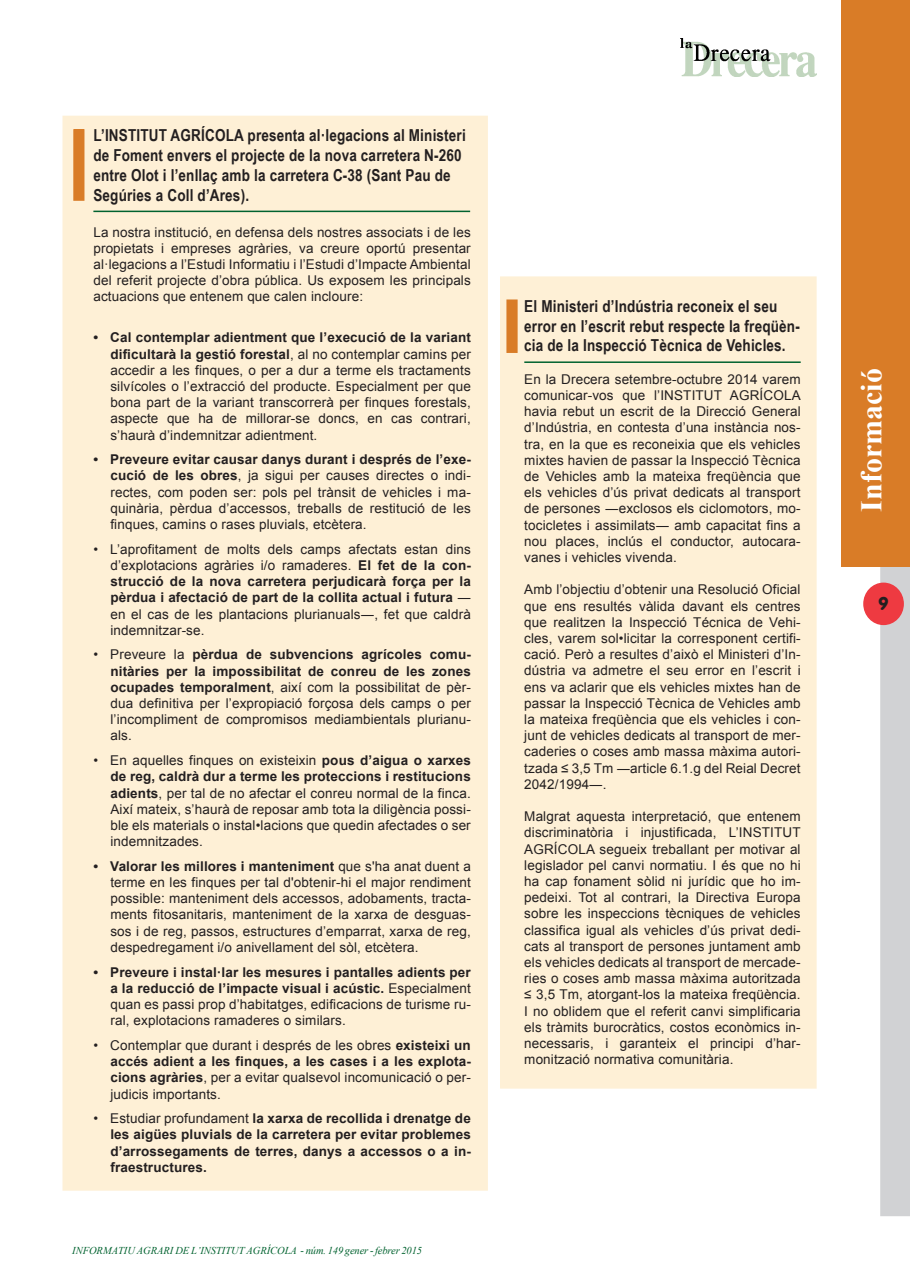
<style>
.page{position:relative;width:910px;height:1280px;background:#fff}
.page>*{position:absolute;margin:0;border:0;box-sizing:border-box;transform-origin:0 0}
.t1{font:700 30px "Times New Roman";color:#fff}
.t2{font:18px "VAG Rounded BT";color:#231f20}
.t3{font:700 16.5px/19.8px "Arial Narrow";letter-spacing:.01em;color:#231f20}
.t4{font:13.5px/16.2px "Arial";letter-spacing:.01em;color:#231f20;text-align:justify}
.t5{font:700 13.5px/16.2px "Arial";letter-spacing:.01em;color:#231f20;text-align:justify}
.t6{font:italic 10.5px "Times New Roman";letter-spacing:-.005em;color:#00622f}
.s1{font-weight:700}
.s2{font-weight:400}
</style>
<div class="page">
<div style="left:882px;top:1px;width:26px;height:1214px;background:#d1d2d4"></div>
<div style="left:880px;top:0;width:30px;height:1216px;border:3px solid #d1d2d4"></div>
<div style="left:864px;top:583px;width:39px;height:41px;background:#ee3a41;border-radius:50%"></div>
<div style="left:863px;top:583px;width:41px;height:42px;border:2px solid #ee3a41;border-radius:50%"></div>
<img style="left:680px;top:38px;width:136px;height:39px">
<div style="left:841px;top:0;width:69px;height:566px;background:#d97c27"></div>
<div style="left:63px;top:116px;width:424px;height:1074px;background:#fef0d6"></div>
<div style="left:501px;top:277px;width:315px;height:811px;background:#fef0d6"></div>
<div style="left:500px;top:276px;width:317px;height:813px;border:2px solid #fef0d6"></div>
<hr style="left:93px;top:211px;width:377px;height:1px;background:#00622f">
<hr style="left:524px;top:361px;width:277px;height:2px;background:#00622f">
<div style="left:74px;top:130px;width:10px;height:70px;background:#d97c27"></div>
<div style="left:73px;top:129px;width:11px;height:72px;border:2px solid #d97c27"></div>
<div style="left:507px;top:300px;width:10px;height:52px;background:#d97c27"></div>
<div style="left:506px;top:299px;width:12px;height:54px;border:2px solid #d97c27"></div>
<p class="t3" style="left:93px;top:125px;width:374px">L’INSTITUT AGRÍCOLA presenta al·legacions al Ministeri de Foment envers el projecte de la nova carretera N-260 entre Olot i l’enllaç amb la carretera C-38 (Sant Pau de Segúries a Coll d’Ares).</p>
<p class="t4" style="left:93px;top:224px;width:379px">La nostra institució, en defensa dels nostres associats i de les propietats i empreses agràries, va creure oportú presentar al·legacions a l’Estudi Informatiu i l’Estudi d’Impacte Ambiental del referit projecte d’obra pública. Us exposem les principals actuacions que entenem que calen incloure:</p>
<p class="t4" style="left:110px;top:330px;width:362px;text-indent:-17px"><span class="s1">• Cal contemplar adientment que l’execució de la variant dificultarà la gestió forestal</span>, al no contemplar camins per accedir a les finques, o per a dur a terme els tractaments silvícoles o l’extracció del producte. Especialment per que bona part de la variant transcorrerà per finques forestals, aspecte que ha de millorar-se doncs, en cas contrari, s’haurà d’indemnitzar adientment.</p>
<p class="t4" style="left:110px;top:451px;width:362px;text-indent:-17px"><span class="s1">• Preveure evitar causar danys durant i després de l’exe&shy;cució de les obres</span>, ja sigui per causes directes o indi&shy;rectes, com poden ser: pols pel trànsit de vehicles i ma&shy;quinària, pèrdua d’accessos, treballs de restitució de les finques, camins o rases pluvials, etcètera.</p>
<p class="t4" style="left:110px;top:541px;width:362px;text-indent:-17px">• L’aprofitament de molts dels camps afectats estan dins d’explotacions agràries i/o ramaderes. <span class="s1">El fet de la con&shy;strucció de la nova carretera perjudicarà força per la pèrdua i afectació de part de la collita actual i futura</span> ― en el cas de les plantacions plurianuals―, fet que caldrà indemnitzar-se.</p>
<p class="t4" style="left:110px;top:647px;width:362px;text-indent:-17px">• Preveure la <span class="s1">pèrdua de subvencions agrícoles comu&shy;nitàries per la impossibilitat de conreu de les zones ocupades temporalment</span>, així com la possibilitat de pèr&shy;dua definitiva per l’expropiació forçosa dels camps o per l’incompliment de compromisos mediambientals plurianu&shy;als.</p>
<p class="t4" style="left:110px;top:752px;width:362px;text-indent:-17px">• En aquelles finques on existeixin <span class="s1">pous d’aigua o xarxes de reg, caldrà dur a terme les proteccions i restitucions adients</span>, per tal de no afectar el conreu normal de la finca.<br>Així mateix, s’haurà de reposar amb tota la diligència possi&shy;ble els materials o instal•lacions que quedin afectades o ser indemnitzades.</p>
<p class="t4" style="left:110px;top:858px;width:362px;text-indent:-17px"><span class="s1">• Valorar les millores i manteniment</span> que s'ha anat duent a terme en les finques per tal d'obtenir-hi el major rendiment possible: manteniment dels accessos, adobaments, tracta&shy;ments fitosanitaris, manteniment de la xarxa de desguas&shy;sos i de reg, passos, estructures d’emparrat, xarxa de reg, despedregament i/o anivellament del sòl, etcètera.</p>
<p class="t4" style="left:110px;top:964px;width:362px;text-indent:-17px"><span class="s1">• Preveure i instal·lar les mesures i pantalles adients per a la reducció de l’impacte visual i acústic.</span> Especialment quan es passi prop d’habitatges, edificacions de turisme ru&shy;ral, explotacions ramaderes o similars.</p>
<p class="t4" style="left:110px;top:1037px;width:362px;text-indent:-17px">• Contemplar que durant i després de les obres <span class="s1">existeixi un accés adient a les finques, a les cases i a les explota&shy;cions agràries</span>, per a evitar qualsevol incomunicació o per&shy;judicis importants.</p>
<p class="t5" style="left:110px;top:1111px;width:362px;text-indent:-17px"><span class="s2">• Estudiar profundament</span> la xarxa de recollida i drenatge de les aigües pluvials de la carretera per evitar problemes d’arrossegaments de terres, danys a accessos o a in&shy;fraestructures.</p>
<p class="t6" style="left:72px;top:1244px;width:351px">INFORMATIU AGRARI DE L’INSTITUT AGRÍCOLA - núm. 149 gener - febrer 2015</p>
<p class="t3" style="left:524px;top:295px;width:277px">El Ministeri d’Indústria reconeix el seu error en l’escrit rebut respecte la freqüèn&shy;cia de la Inspecció Tècnica de Vehicles.</p>
<p class="t4" style="left:524px;top:371px;width:278px">En la Drecera setembre-octubre 2014 varem comunicar-vos que l’INSTITUT AGRÍCOLA havia rebut un escrit de la Direcció General d’Indústria, en contesta d’una instància nos&shy;tra, en la que es reconeixia que els vehicles mixtes havien de passar la Inspecció Tècnica de Vehicles amb la mateixa freqüència que els vehicles d’ús privat dedicats al transport de persones ―exclosos els ciclomotors, mo&shy;tocicletes i assimilats― amb capacitat fins a nou places, inclús el conductor, autocara&shy;vanes i vehicles vivenda.</p>
<p class="t4" style="left:524px;top:582px;width:278px">Amb l’objectiu d’obtenir una Resolució Oficial que ens resultés vàlida davant els centres que realitzen la Inspecció Técnica de Vehi&shy;cles, varem sol•licitar la corresponent certifi&shy;cació. Però a resultes d’això el Ministeri d’In&shy;dústria va admetre el seu error en l’escrit i ens va aclarir que els vehicles mixtes han de passar la Inspecció Tècnica de Vehicles amb la mateixa freqüència que els vehicles i con&shy;junt de vehicles dedicats al transport de mer&shy;caderies o coses amb massa màxima autori&shy;tzada ≤ 3,5 Tm ―article 6.1.g del Reial Decret 2042/1994―.</p>
<p class="t4" style="left:524px;top:808px;width:278px">Malgrat aquesta interpretació, que entenem discriminatòria i injustificada, L’INSTITUT AGRÍCOLA segueix treballant per motivar al legislador pel canvi normatiu. I és que no hi ha cap fonament sòlid ni jurídic que ho im&shy;pedeixi. Tot al contrari, la Directiva Europa sobre les inspeccions tècniques de vehicles classifica igual als vehicles d’ús privat dedi&shy;cats al transport de persones juntament amb els vehicles dedicats al transport de mercade&shy;ries o coses amb massa màxima autoritzada ≤ 3,5 Tm, atorgant-los la mateixa freqüència.<br>I no oblidem que el referit canvi simplificaria els tràmits burocràtics, costos econòmics in&shy;necessaris, i garanteix el principi d’har&shy;monització normativa comunitària.</p>
<h1 class="t1" style="left:851px;top:512px;width:145px;rotate:-90deg">Informació</h1>
<h2 class="t2" style="left:878px;top:592px;width:12px">9</h2>
</div>
